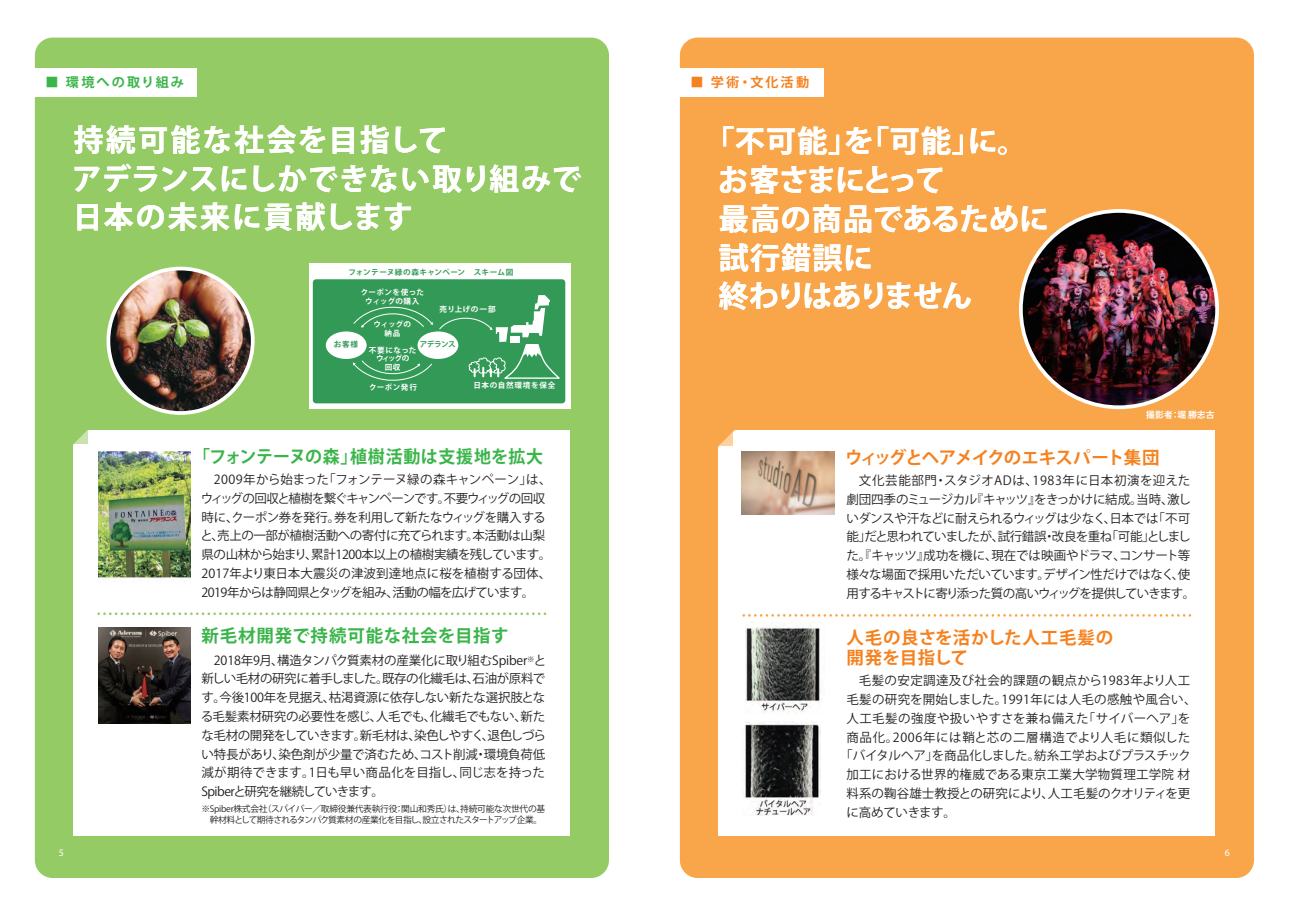
<style>
.page{position:relative;width:1290px;height:914px;background:#fff}
.page>*{position:absolute;margin:0;border:0;box-sizing:border-box;transform-origin:0 0}
.t1{font:700 30px/38.8px "Koz Go Pro";letter-spacing:-.01em;color:#fff}
.t2{font:700 30px/38.8px "Koz Go Pro";letter-spacing:.04em;color:#fff}
.t3{font:700 17.5px "Koz Go Pro";letter-spacing:.03em;color:#3ab54a}
.t4{font:700 17.5px/20.6px "Koz Go Pro";letter-spacing:.03em;color:#f58220}
.t5{font:700 17.5px "Koz Go Pro";letter-spacing:-.055em;color:#f58220}
.t6{font:700 13.12px "Koz Go Pro";letter-spacing:.15em;color:#3ab54a}
.t7{font:700 13.12px "Koz Go Pro";letter-spacing:.165em;color:#f58220}
.t8{font:12.5px/18.8px "Koz Go Pro";letter-spacing:-.03em;color:#231f20}
.t9{font:12.5px "Koz Go Pro";letter-spacing:.025em;color:#231f20}
.t10{font:12.5px "Koz Go Pro";letter-spacing:.055em;color:#231f20}
.t11{font:12.5px "Koz Go Pro";letter-spacing:.005em;color:#231f20}
.t12{font:12.5px "Koz Go Pro";letter-spacing:.03em;color:#231f20}
.t13{font:12.5px "Koz Go Pro";letter-spacing:.035em;color:#231f20}
.t14{font:12.5px "Koz Go Pro";letter-spacing:.02em;color:#231f20}
.t15{font:10px "Myriad Pro";color:#fff}
.t16{font:8.75px/11.2px "Koz Go Pro";letter-spacing:-.04em;color:#231f20}
.t17{font:700 8.75px "Koz Go Pro";letter-spacing:.025em;color:#fff}
.t18{font:700 7.62px "Koz Go Pro";letter-spacing:.03em;color:#329a56}
.t19{font:700 7.62px/8.4px "Koz Go Pro";letter-spacing:.055em;color:#fff;text-align:center}
.t20{font:700 7.62px/8.4px "Koz Go Pro";letter-spacing:.035em;color:#fff;text-align:center}
.t21{font:700 7.62px/8.4px "Koz Go Pro";letter-spacing:.02em;color:#fff;text-align:center}
.t22{font:700 7.62px "Koz Go Pro";letter-spacing:.095em;color:#fff}
</style>
<div class="page">
<div style="left:35px;top:38px;width:574px;height:839px;background:#95cb64;border-radius:18px"></div>
<div style="left:680px;top:38px;width:574px;height:839px;background:#f9a64a;border-radius:18px"></div>
<div style="left:74px;top:429px;width:496px;height:406px;background:#fff"></div>
<svg style="left:99px;top:612px;width:446px;height:3px"></svg>
<div style="left:719px;top:430px;width:496px;height:405px;background:#fff"></div>
<svg style="left:718px;top:430px;width:17px;height:19px"></svg>
<svg style="left:73px;top:429px;width:18px;height:18px"></svg>
<svg style="left:744px;top:614px;width:446px;height:2px"></svg>
<div style="left:31px;top:68px;width:166px;height:28px;background:#fff"></div>
<div style="left:676px;top:68px;width:148px;height:28px;background:#fff"></div>
<img style="left:742px;top:451px;width:92px;height:64px">
<img style="left:108px;top:268px;width:145px;height:145px;border-radius:72px">
<div style="left:106px;top:266px;width:149px;height:149px;border:4px solid #fff;border-radius:50%"></div>
<img style="left:99px;top:627px;width:92px;height:96px">
<img style="left:1021px;top:211px;width:196px;height:196px;border-radius:98px">
<div style="left:1019px;top:209px;width:200px;height:200px;border:4px solid #fff;border-radius:50%"></div>
<img style="left:745px;top:621px;width:75px;height:92px">
<img style="left:743px;top:721px;width:78px;height:94px">
<div style="left:309px;top:263px;width:262px;height:145px;background:#fff"></div>
<div style="left:313px;top:279px;width:252px;height:124px;background:#329a56;border-radius:3px"></div>
<div style="left:326px;top:331px;width:41px;height:28px;background:#fff;border-radius:50%"></div>
<div style="left:417px;top:331px;width:41px;height:28px;background:#fff;border-radius:50%"></div>
<svg style="left:353px;top:306px;width:80px;height:21px"></svg>
<svg style="left:353px;top:360px;width:79px;height:21px"></svg>
<svg style="left:439px;top:295px;width:121px;height:84px"></svg>
<img style="left:99px;top:451px;width:92px;height:128px">
<p class="t6" style="left:45px;top:74px;width:140px">■ 環境への取り組み</p>
<h1 class="t2" style="left:72px;top:122px;width:511px">持続可能な社会を目指して<br>アデランスにしかできない取り組みで日本の未来に貢献します</h1>
<p class="t18" style="left:348px;top:267px;width:166px">フォンテーヌ緑の森キャンペーン　スキーム図</p>
<p class="t20" style="left:361px;top:289px;width:65px">クーポンを使ったウィッグの購入</p>
<p class="t19" style="left:440px;top:305px;width:58px">売り上げの一部</p>
<p class="t19" style="left:373px;top:320px;width:39px">ウィッグの納品</p>
<p class="t21" style="left:369px;top:346px;width:49px">不要になったウィッグの<br>回収</p>
<p class="t19" style="left:369px;top:383px;width:49px">クーポン発行</p>
<p class="t18" style="left:334px;top:340px;width:26px">お客様</p>
<p class="t18" style="left:420px;top:340px;width:38px">アデランス</p>
<p class="t22" style="left:473px;top:380px;width:83px">日本の自然環境を保全</p>
<p class="t15" style="left:59px;top:846px;width:7px">5</p>
<h2 class="t3" style="left:193px;top:445px;width:351px">「フォンテーヌの森」植樹活動は支援地を拡大</h2>
<p class="t8" style="left:200px;top:470px;width:352px;text-indent:14px">2009年から始まった「フォンテーヌ緑の森キャンペーン」は、ウィッグの回収と植樹を繋ぐキャンペーンです。不要ウィッグの回収時に、クーポン券を発行。券を利用して新たなウィッグを購入すると、売上の一部が植樹活動への寄付に充てられます。本活動は山梨県の山林から始まり、累計1200本以上の植樹実績を残しています。2017年より東日本大震災の津波到達地点に桜を植樹する団体、2019年からは静岡県とタッグを組み、活動の幅を広げています。</p>
<h2 class="t3" style="left:201px;top:624px;width:309px">新毛材開発で持続可能な社会を目指す</h2>
<p class="t8" style="left:201px;top:651px;width:347px;text-align:justify;text-indent:13px">2018年9月、構造タンパク質素材の産業化に取り組むSpiber<sup>※</sup>と新しい毛材の研究に着手しました。既存の化繊毛は、石油が原料です。今後100年を見据え、枯渇資源に依存しない新たな選択肢となる毛髪素材研究の必要性を感じ、人毛でも、化繊毛でもない、新たな毛材の開発をしていきます。新毛材は、染色しやすく、退色しづらい特長があり、染色剤が少量で済むため、コスト削減・環境負荷低減が期待できます。1日も早い商品化を目指し、同じ志を持ったSpiberと研究を継続していきます。</p>
<p class="t16" style="left:201px;top:802px;width:345px">※Spiber株式会社（スパイバー／取締役兼代表執行役：関山和秀氏）は、持続可能な次世代の基　幹材料として期待されるタンパク質素材の産業化を目指し、設立されたスタートアップ企業。</p>
<p class="t7" style="left:690px;top:74px;width:120px">■ 学術・文化活動</p>
<h1 class="t1" style="left:718px;top:124px;width:332px;text-indent:-14px">「不可能」を「可能」に。お客さまにとって<br>最高の商品であるために試行錯誤に<br>終わりはありません</h1>
<p class="t17" style="left:1146px;top:409px;width:70px">撮影者：堀 勝志古</p>
<h2 class="t5" style="left:845px;top:446px;width:316px">ウィッグとヘアメイクのエキスパート集団</h2>
<p class="t8" style="left:846px;top:471px;width:350px;text-align:center">文化芸能部門・スタジオADは、1983年に日本初演を迎えた<br>劇団四季のミュージカル『キャッツ』をきっかけに結成。当時、激しいダンスや汗などに耐えられるウィッグは少なく、日本では「不可能」だと思われていましたが、試行錯誤・改良を重ね「可能」としました。『キャッツ』成功を機に、現在では映画やドラマ、コンサート等様々な場面で採用いただいています。デザイン性だけではなく、使用するキャストに寄り添った質の高いウィッグを提供していきます。</p>
<h2 class="t4" style="left:846px;top:628px;width:268px">人毛の良さを活かした人工毛髪の開発を目指して</h2>
<p class="t12" style="left:859px;top:672px;width:333px">毛髪の安定調達及び社会的課題の観点から1983年より人工</p>
<p class="t9" style="left:846px;top:691px;width:352px">毛髪の研究を開始しました。1991年には人毛の感触や風合い、</p>
<p class="t13" style="left:846px;top:710px;width:345px">人工毛髪の強度や扱いやすさを兼ね備えた「サイバーヘア」を</p>
<p class="t10" style="left:846px;top:728px;width:345px">商品化。2006年には鞘と芯の二層構造でより人毛に類似した</p>
<p class="t8" style="left:840px;top:746px;width:352px">「バイタルヘア」を商品化しました。紡糸工学およびプラスチック</p>
<p class="t14" style="left:846px;top:766px;width:345px">加工における世界的権威である東京工業大学物質理工学院 材</p>
<p class="t11" style="left:846px;top:785px;width:345px">料系の鞠谷雄士教授との研究により、人工毛髪のクオリティを更</p>
<p class="t8" style="left:846px;top:802px;width:111px">に高めていきます。</p>
<p class="t15" style="left:1225px;top:846px;width:7px">6</p>
</div>
